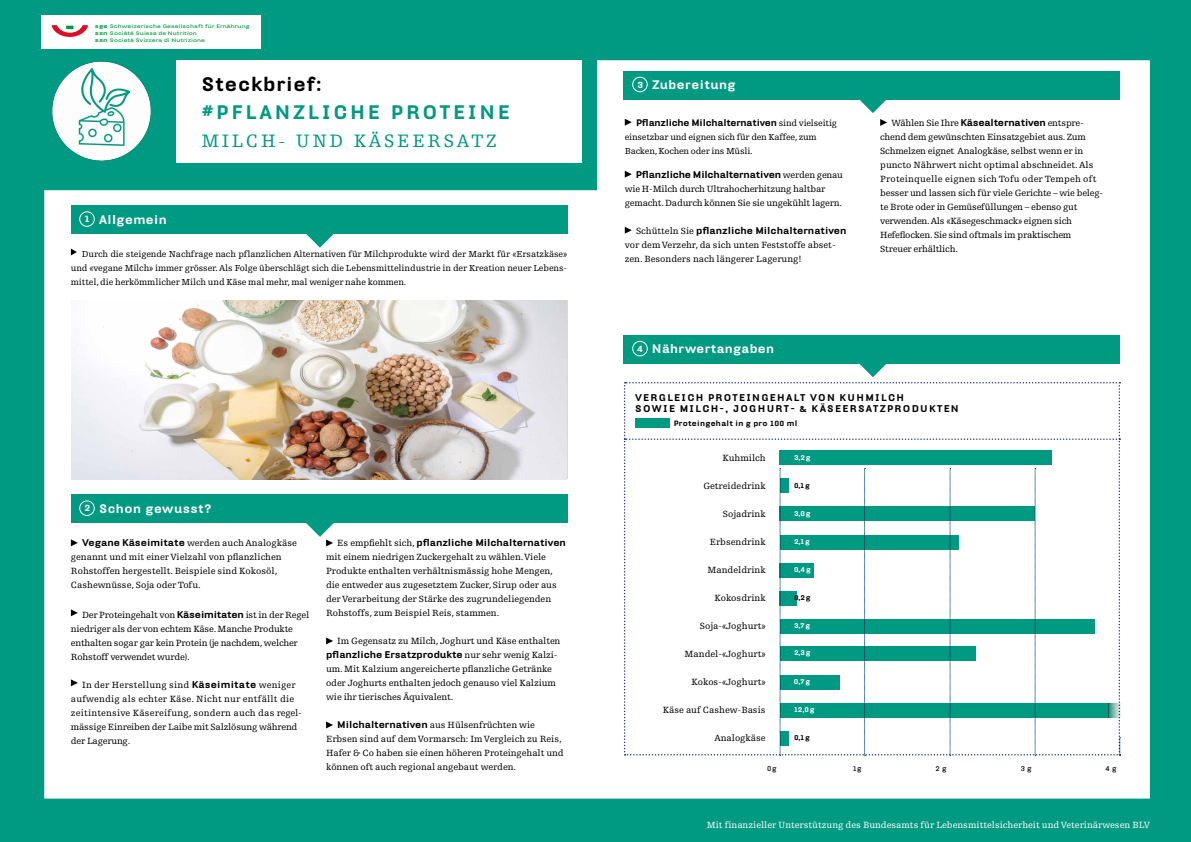
<style>
.page{position:relative;width:1191px;height:842px;background:#009982}
.page>*{position:absolute;margin:0;border:0;box-sizing:border-box;transform-origin:0 0}
.t1{font:900 19px "Hydra Text OT";letter-spacing:.15em;color:#009982}
.t2{font:19px "Egyptienne FLT Std";letter-spacing:.14em;color:#009982}
.t3{font:900 19px "Hydra Text OT";letter-spacing:.04em;color:#000}
.t4{font:900 12px "Hydra Text OT";letter-spacing:.035em;color:#fff}
.t5{font:9.5px/14px "Egyptienne FLT Std";letter-spacing:-.005em;color:#000}
.t6{font:9.5px/14px "Egyptienne FLT Std";letter-spacing:.02em;color:#000}
.t7{font:900 9.5px "Hydra Text OT";color:#000}
.t8{font:9.5px "Egyptienne FLT Std";color:#fff}
.t9{font:900 9.5px/11px "Hydra Text OT";letter-spacing:.14em;color:#000}
.t10{font:900 9.5px "Hydra Text OT";letter-spacing:-.02em;color:#000}
.t11{font:9.2px/14px "Egyptienne FLT Std";letter-spacing:-.02em;color:#000}
.t12{font:900 9.2px "Hydra Text OT";letter-spacing:-.02em;color:#000}
.t13{font:900 7.5px "Hydra Text OT";letter-spacing:.04em;color:#000}
.t14{font:900 7px "Hydra Text OT";letter-spacing:.125em;color:#fff}
.t15{font:900 7px "Hydra Text OT";color:#000}
.t16{font:700 7px "Hydra Text OT";color:#000}
.t17{font:700 4.9px/7.2px "Hydra Text";letter-spacing:.005em;color:#009a3e;scale:1.26 1}
.s1{font-weight:900;font-size:5.2px}
.s2{font-size:9px}
.s3{font-family:"Hydra Text OT";font-weight:900}
.s4{font-family:"Egyptienne FLT Std";font-weight:400}
</style>
<div class="page">
<div style="left:44px;top:60px;width:1105px;height:739px;background:#fff"></div>
<div style="left:624px;top:71px;width:496px;height:28px;background:#009982"></div>
<div style="left:632px;top:77px;width:15px;height:15px;border:1px solid #fff;border-radius:50%"></div>
<svg style="left:858px;top:99px;width:29px;height:14px"></svg>
<svg style="left:71px;top:539px;width:7px;height:7px"></svg>
<svg style="left:71px;top:609px;width:7px;height:7px"></svg>
<svg style="left:71px;top:679px;width:7px;height:7px"></svg>
<svg style="left:625px;top:119px;width:7px;height:7px"></svg>
<svg style="left:625px;top:171px;width:7px;height:7px"></svg>
<svg style="left:625px;top:227px;width:7px;height:7px"></svg>
<svg style="left:326px;top:637px;width:7px;height:7px"></svg>
<svg style="left:326px;top:721px;width:7px;height:7px"></svg>
<svg style="left:71px;top:249px;width:6px;height:6px"></svg>
<div style="left:71px;top:205px;width:496px;height:29px;background:#009982"></div>
<div style="left:79px;top:211px;width:16px;height:16px;border:1px solid #fff;border-radius:50%"></div>
<svg style="left:306px;top:234px;width:28px;height:14px"></svg>
<div style="left:42px;top:16px;width:219px;height:33px;background:#fff"></div>
<svg style="left:52px;top:25px;width:36px;height:12px"></svg>
<svg style="left:880px;top:119px;width:7px;height:7px"></svg>
<div style="left:624px;top:335px;width:496px;height:28px;background:#009982"></div>
<div style="left:632px;top:341px;width:15px;height:15px;border:1px solid #fff;border-radius:50%"></div>
<svg style="left:624px;top:363px;width:496px;height:393px;background:#dff1ef"></svg>
<img style="left:72px;top:301px;width:495px;height:178px">
<div style="left:780px;top:732px;width:8px;height:14px;background:#009982"></div>
<div style="left:71px;top:495px;width:496px;height:28px;background:#009982"></div>
<div style="left:79px;top:501px;width:16px;height:15px;border:1px solid #fff;border-radius:50%"></div>
<svg style="left:306px;top:523px;width:28px;height:23px"></svg>
<div style="left:780px;top:451px;width:272px;height:14px;background:#009982"></div>
<div style="left:780px;top:478px;width:8px;height:15px;background:#009982"></div>
<svg style="left:1108px;top:704px;width:13px;height:14px"></svg>
<p class="t17" style="left:95px;top:22px;width:124px"><span class="s1">sge</span> Schweizerische Gesellschaft für Ernährung <span class="s1">ssn</span> Société Suisse de Nutrition<br><span class="s1">ssn</span> Società Svizzera di Nutrizione</p>
<p class="t4" style="left:85px;top:212px;width:84px"><span class="s2">1</span> Allgemein</p>
<h1 class="t3" style="left:201px;top:72px;width:122px">Steckbrief:</h1>
<h1 class="t1" style="left:201px;top:100px;width:310px">#PFLANZLICHE PROTEINE</h1>
<h1 class="t2" style="left:201px;top:131px;width:297px">MILCH- UND KÄSEERSATZ</h1>
<p class="t11" style="left:71px;top:247px;width:498px;text-align:justify;text-indent:11px">Durch die steigende Nachfrage nach pflanzlichen Alternativen für Milchprodukte wird der Markt für «Ersatzkäse» und «vegane Milch» immer grösser. Als Folge überschlägt sich die Lebensmittelindustrie in der Kreation neuer Lebens&shy;mittel, die herkömmlicher Milch und Käse mal mehr, mal weniger nahe kommen.</p>
<p class="t4" style="left:84px;top:501px;width:129px"><span class="s2">2</span> Schon gewusst?</p>
<p class="t5" style="left:71px;top:536px;width:227px;text-indent:11px"><span class="s3">Vegane Käseimitate</span> werden auch Analogkäse genannt und mit einer Vielzahl von pflanzlichen Rohstoffen hergestellt. Beispiele sind Kokosöl, Cashewnüsse, Soja oder Tofu.</p>
<p class="t5" style="left:71px;top:608px;width:240px;text-indent:11px">Der Proteingehalt von <span class="s3">Käseimitaten</span> ist in der Regel niedriger als der von echtem Käse. Manche Produkte enthalten sogar gar kein Protein (je nachdem, welcher Rohstoff verwendet wurde).</p>
<p class="t6" style="left:71px;top:678px;width:232px;text-indent:11px">In der Herstellung sind <span class="s3">Käseimitate</span> weniger aufwendig als echter Käse. Nicht nur entfällt die zeitintensive Käsereifung, sondern auch das regel&shy;mässige Einreiben der Laibe mit Salzlösung während der Lagerung.</p>
<p class="t7" style="left:337px;top:537px;width:230px"><span class="s4">Es empfiehlt sich,</span> pflanzliche Milchalternativen</p>
<p class="t5" style="left:326px;top:550px;width:232px">mit einem niedrigen Zuckergehalt zu wählen. Viele Produkte enthalten verhältnismässig hohe Mengen, die entweder aus zugesetztem Zucker, Sirup oder aus der Verarbeitung der Stärke des zugrundeliegenden Rohstoffs, zum Beispiel Reis, stammen.</p>
<p class="t5" style="left:337px;top:634px;width:225px">Im Gegensatz zu Milch, Joghurt und Käse enthalten</p>
<p class="t7" style="left:326px;top:649px;width:233px">pflanzliche Ersatzprodukte <span class="s4">nur sehr wenig Kalzi-</span></p>
<p class="t5" style="left:326px;top:662px;width:231px">um. Mit Kalzium angereicherte pflanzliche Getränke oder Joghurts enthalten jedoch genauso viel Kalzium wie ihr tierisches Äquivalent.</p>
<p class="t5" style="left:326px;top:718px;width:239px;text-indent:11px"><span class="s3">Milchalternativen</span> aus Hülsenfrüchten wie Erbsen sind auf dem Vormarsch: Im Vergleich zu Reis, Hafer &amp; Co haben sie einen höheren Proteingehalt und können oft auch regional angebaut werden.</p>
<p class="t4" style="left:637px;top:77px;width:100px"><span class="s2">3</span> Zubereitung</p>
<p class="t12" style="left:636px;top:116px;width:202px">Pflanzliche Milchalternativen <span class="s4">sind vielseitig</span></p>
<p class="t11" style="left:625px;top:130px;width:193px">einsetzbar und eignen sich für den Kaffee, zum<br>Backen, Kochen oder ins Müsli.</p>
<p class="t10" style="left:636px;top:168px;width:209px">Pflanzliche Milchalternativen <span class="s4">werden genau</span></p>
<p class="t5" style="left:625px;top:182px;width:219px">wie H-Milch durch Ultrahocherhitzung haltbar gemacht. Dadurch können Sie sie ungekühlt lagern.</p>
<p class="t7" style="left:636px;top:224px;width:212px"><span class="s4">Schütteln Sie</span> pflanzliche Milchalternativen</p>
<p class="t5" style="left:625px;top:238px;width:212px">vor dem Verzehr, da sich unten Feststoffe abset&shy;zen. Besonders nach längerer Lagerung!</p>
<p class="t4" style="left:637px;top:341px;width:138px"><span class="s2">4</span> Nährwertangaben</p>
<p class="t5" style="left:880px;top:116px;width:224px;text-indent:11px">Wählen Sie Ihre <span class="s3">Käsealternativen</span> entspre&shy;chend dem gewünschten Einsatzgebiet aus. Zum Schmelzen eignet Analogkäse, selbst wenn er in puncto Nährwert nicht optimal abschneidet. Als Proteinquelle eignen sich Tofu oder Tempeh oft besser und lassen sich für viele Gerichte – wie beleg&shy;te Brote oder in Gemüsefüllungen – ebenso gut verwenden. Als «Käsegeschmack» eignen sich Hefeflocken. Sie sind oftmals im praktischem Streuer erhältlich.</p>
<p class="t9" style="left:635px;top:392px;width:325px">VERGLEICH PROTEINGEHALT VON KUHMILCH<br>SOWIE MILCH-, JOGHURT- &amp; KÄSEERSATZPRODUKTEN</p>
<p class="t13" style="left:673px;top:418px;width:125px">Proteingehalt in g pro 100 ml</p>
<p class="t5" style="left:722px;top:451px;width:44px">Kuhmilch</p>
<p class="t5" style="left:703px;top:479px;width:64px">Getreidedrink</p>
<p class="t5" style="left:723px;top:507px;width:44px">Sojadrink</p>
<p class="t5" style="left:709px;top:535px;width:57px">Erbsendrink</p>
<p class="t5" style="left:707px;top:563px;width:60px">Mandeldrink</p>
<p class="t5" style="left:714px;top:591px;width:53px">Kokosdrink</p>
<p class="t5" style="left:700px;top:619px;width:67px">Soja-«Joghurt»</p>
<p class="t5" style="left:684px;top:647px;width:82px">Mandel-«Joghurt»</p>
<p class="t5" style="left:691px;top:675px;width:76px">Kokos-«Joghurt»</p>
<p class="t5" style="left:663px;top:703px;width:104px">Käse auf Cashew-Basis</p>
<p class="t5" style="left:714px;top:731px;width:53px">Analogkäse</p>
<p class="t14" style="left:794px;top:453px;width:18px">3,2g</p>
<p class="t15" style="left:794px;top:481px;width:17px">0,1g</p>
<p class="t14" style="left:794px;top:509px;width:18px">3,0g</p>
<p class="t14" style="left:794px;top:537px;width:18px">2,1g</p>
<p class="t14" style="left:794px;top:565px;width:18px">0,4g</p>
<p class="t15" style="left:794px;top:593px;width:18px">0,2g</p>
<p class="t14" style="left:794px;top:621px;width:18px">3,7g</p>
<p class="t14" style="left:794px;top:648px;width:18px">2,3g</p>
<p class="t14" style="left:794px;top:677px;width:18px">0,7g</p>
<p class="t14" style="left:794px;top:705px;width:22px">12,0g</p>
<p class="t15" style="left:794px;top:733px;width:17px">0,1g</p>
<p class="t16" style="left:767px;top:764px;width:11px">0g</p>
<p class="t16" style="left:853px;top:764px;width:10px">1g</p>
<p class="t16" style="left:935px;top:764px;width:12px">2 g</p>
<p class="t16" style="left:1020px;top:764px;width:12px">3 g</p>
<p class="t16" style="left:1105px;top:764px;width:13px">4 g</p>
<p class="t8" style="left:706px;top:820px;width:445px">Mit finanzieller Unterstützung des Bundesamts für Lebensmittelsicherheit und Veterinärwesen BLV</p>
</div>
